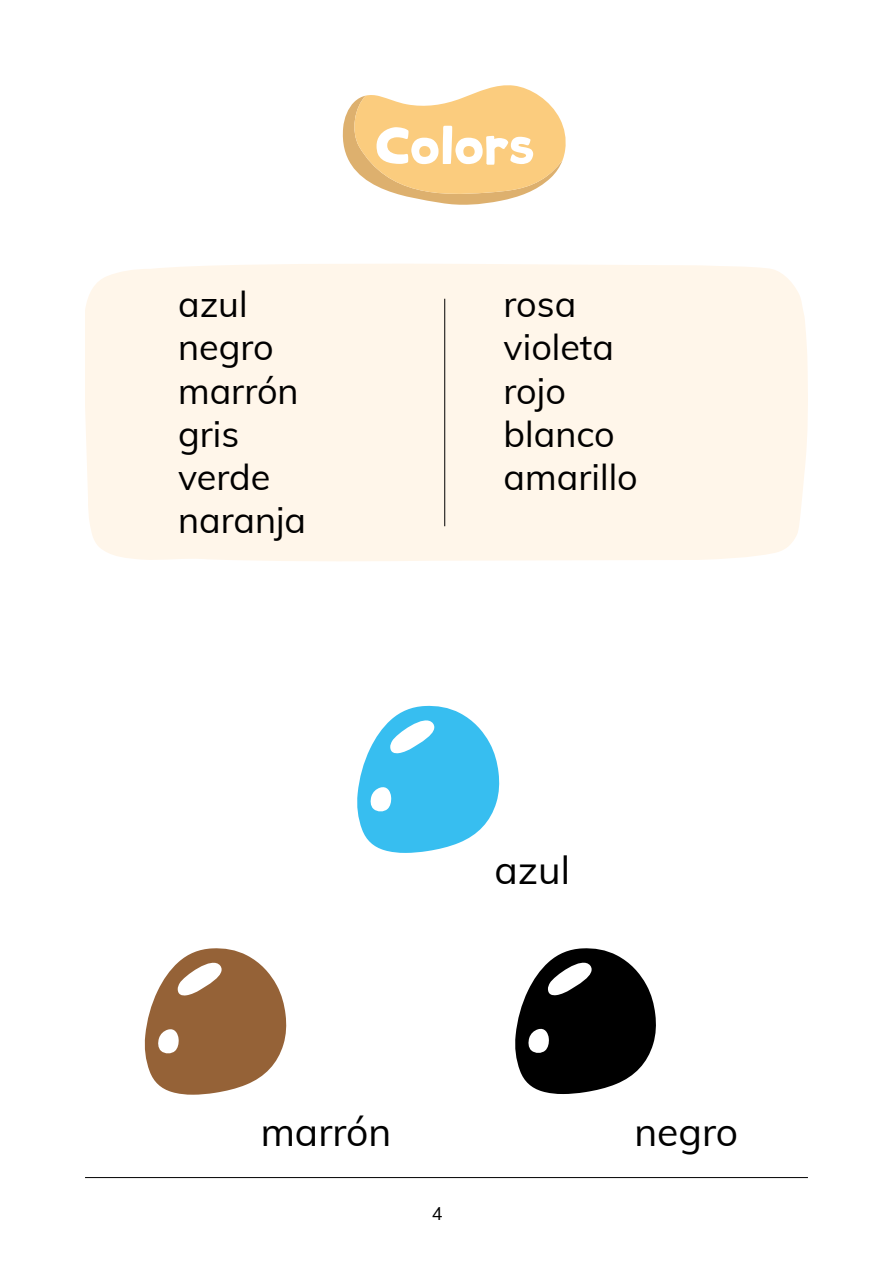
<style>
.page{position:relative;width:893px;height:1263px;background:#fff}
.page>*{position:absolute;margin:0;border:0;box-sizing:border-box;transform-origin:0 0}
.t1{font:54px "Studycat";color:#fff}
.t2{font:39px "Muli";color:#000}
.t3{font:36px/43.2px "Muli";color:#000}
.t4{font:18px "Muli";color:#000}
</style>
<div class="page">
<svg style="left:342px;top:85px;width:224px;height:120px"></svg>
<hr style="left:85px;top:1177px;width:723px;height:1px;background:#000">
<div style="left:85px;top:264px;width:723px;height:297px;background:#fff6ea"></div>
<hr style="left:444px;top:299px;width:1px;height:227px;background:#000">
<svg style="left:515px;top:948px;width:141px;height:146px"></svg>
<svg style="left:144px;top:948px;width:143px;height:147px"></svg>
<svg style="left:357px;top:705px;width:143px;height:148px"></svg>
<h1 class="t1" style="left:374px;top:107px;width:161px">Colors</h1>
<p class="t3" style="left:178px;top:281px;width:130px">azul negro marrón gris verde naranja</p>
<p class="t3" style="left:504px;top:281px;width:136px">rosa violeta rojo blanco amarillo</p>
<p class="t2" style="left:495px;top:841px;width:77px">azul</p>
<p class="t2" style="left:261px;top:1103px;width:132px">marrón</p>
<p class="t2" style="left:634px;top:1103px;width:105px">negro</p>
<p class="t4" style="left:432px;top:1200px;width:12px">4</p>
</div>
